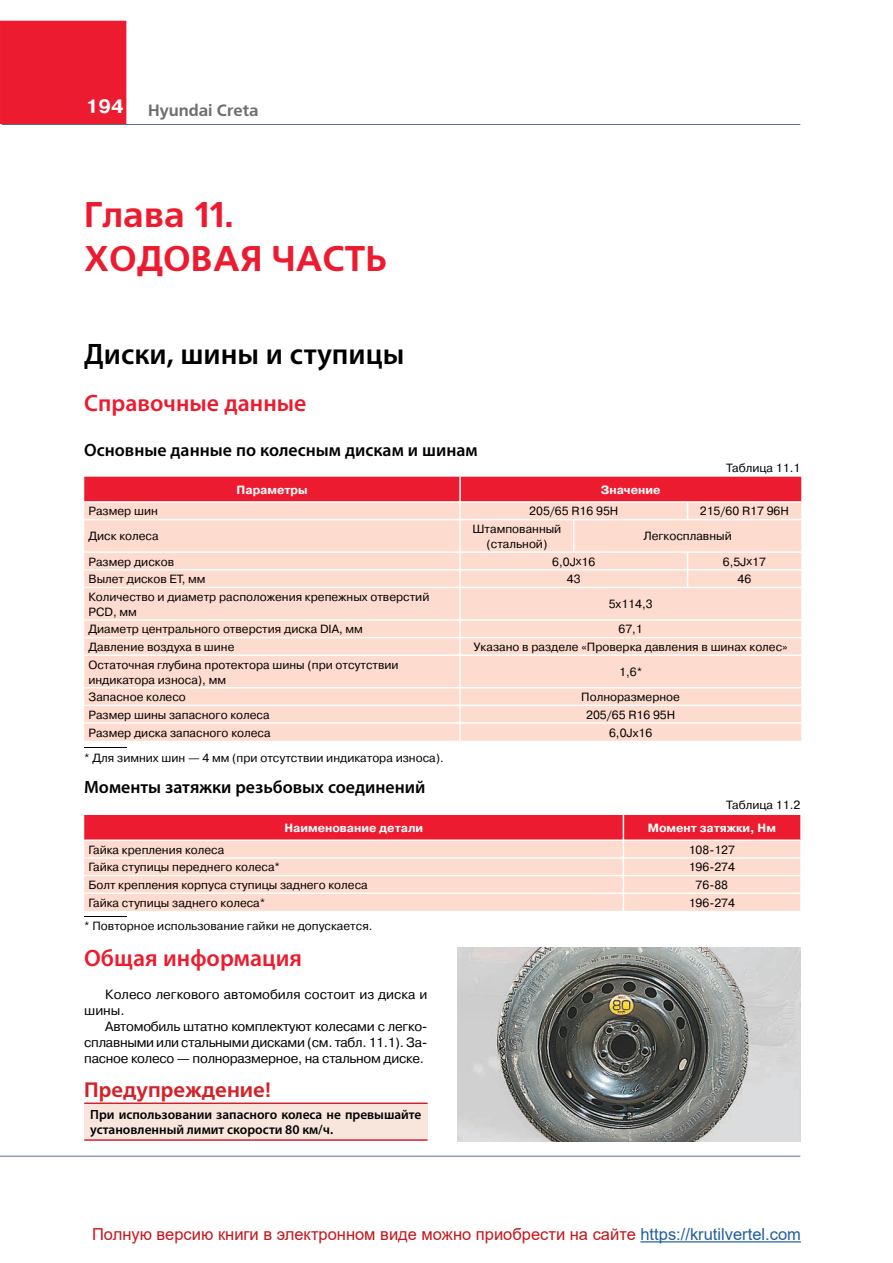
<style>
.page{position:relative;width:893px;height:1263px;background:#fff}
.page>*{position:absolute;margin:0;border:0;box-sizing:border-box;transform-origin:0 0}
.t1{font:700 35.7px/44.5px "Free Set C";color:#ed1b2f}
.t2{font:600 29.7px "Myriad Pro";color:#000}
.t3{font:600 23.7px "Myriad Pro";color:#ed1b2f}
.t4{font:700 20.85px "Free Set C";color:#d2232a}
.t5{font:700 19.35px "Pragmatica C";color:#fff}
.t6{font:600 17.85px "Myriad Pro";color:#000}
.t7{font:16.5px "Arial";color:#c4161c}
.t8{font:700 16.35px "Free Set C";color:#6d6e71}
.t9{font:13.35px/16px "Pragmatica C";letter-spacing:-.02em;color:#000;text-align:justify}
.t10{font:600 13.35px/14.9px "Myriad Pro";color:#000}
.t11{font:13.35px/16px "Pragmatica C";color:#000}
.t12{font:11.85px/14.9px "Pragmatica C";color:#000}
.t13{font:700 11.85px "Pragmatica C";color:#fff}
.s1{color:#215e9e}
</style>
<div class="page">
<div style="left:0;top:21px;width:126px;height:103px;background:#ed1b2f"></div>
<hr style="left:2px;top:124px;width:798px;height:1px;background:#25408f">
<hr style="left:0;top:1156px;width:800px;height:1px;background:#25408f">
<hr style="left:84px;top:747px;width:42px;height:1px;background:#000">
<svg style="left:84px;top:477px;width:717px;height:264px;background:#fbcbc2"></svg>
<hr style="left:84px;top:916px;width:42px;height:1px;background:#000">
<svg style="left:84px;top:815px;width:716px;height:96px;background:#f9aca8"></svg>
<div style="left:84px;top:1103px;width:344px;height:37px;background:#f8e5dc"></div>
<hr style="left:84px;top:1102px;width:344px;height:2px;background:#d2232a">
<hr style="left:84px;top:1139px;width:344px;height:2px;background:#d2232a">
<img style="left:457px;top:948px;width:343px;height:193px">
<hr style="left:640px;top:1241px;width:161px;height:1px;background:#215e9e">
<h3 class="t5" style="left:86px;top:96px;width:39px">194</h3>
<h3 class="t8" style="left:148px;top:101px;width:112px">Hyundai Creta</h3>
<h1 class="t1" style="left:84px;top:193px;width:305px">Глава 11.<br>ХОДОВАЯ ЧАСТЬ</h1>
<h2 class="t2" style="left:84px;top:335px;width:322px">Диски, шины и ступицы</h2>
<h3 class="t3" style="left:84px;top:388px;width:224px">Справочные данные</h3>
<h3 class="t6" style="left:84px;top:439px;width:395px">Основные данные по колесным дискам и шинам</h3>
<p class="t13" style="left:237px;top:483px;width:73px">Параметры</p>
<p class="t13" style="left:601px;top:483px;width:61px">Значение</p>
<p class="t12" style="left:726px;top:461px;width:76px">Таблица 11.1</p>
<p class="t12" style="left:88px;top:504px;width:71px">Размер шин</p>
<p class="t12" style="left:529px;top:504px;width:91px">205/65 R16 95H</p>
<p class="t12" style="left:700px;top:504px;width:91px">215/60 R17 96H</p>
<p class="t12" style="left:88px;top:529px;width:72px">Диск колеса</p>
<p class="t12" style="left:472px;top:522px;width:90px;text-align:center">Штампованный (стальной)</p>
<p class="t12" style="left:643px;top:529px;width:90px">Легкосплавный</p>
<p class="t12" style="left:88px;top:554px;width:87px">Размер дисков</p>
<p class="t12" style="left:552px;top:554px;width:45px">6,0Jх16</p>
<p class="t12" style="left:723px;top:554px;width:45px">6,5Jх17</p>
<p class="t12" style="left:88px;top:572px;width:119px">Вылет дисков ЕТ, мм</p>
<p class="t12" style="left:567px;top:572px;width:15px">43</p>
<p class="t12" style="left:737px;top:572px;width:15px">46</p>
<p class="t12" style="left:88px;top:589px;width:342px">Количество и диаметр расположения крепежных отверстий<br>PCD, мм</p>
<p class="t12" style="left:609px;top:597px;width:45px">5х114,3</p>
<p class="t12" style="left:88px;top:622px;width:276px">Диаметр центрального отверстия диска DIA, мм</p>
<p class="t12" style="left:618px;top:622px;width:26px">67,1</p>
<p class="t12" style="left:88px;top:640px;width:147px">Давление воздуха в шине</p>
<p class="t12" style="left:474px;top:640px;width:316px">Указано в разделе «Проверка давления в шинах колес»</p>
<p class="t12" style="left:88px;top:657px;width:312px">Остаточная глубина протектора шины (при отсутствии индикатора износа), мм</p>
<p class="t12" style="left:619px;top:665px;width:25px">1,6*</p>
<p class="t12" style="left:88px;top:690px;width:99px">Запасное колесо</p>
<p class="t12" style="left:581px;top:690px;width:100px">Полноразмерное</p>
<p class="t12" style="left:88px;top:707px;width:183px">Размер шины запасного колеса</p>
<p class="t12" style="left:586px;top:707px;width:91px">205/65 R16 95H</p>
<p class="t12" style="left:88px;top:725px;width:184px">Размер диска запасного колеса</p>
<p class="t12" style="left:609px;top:725px;width:45px">6,0Jх16</p>
<p class="t12" style="left:84px;top:750px;width:361px">* Для зимних шин — 4 мм (при отсутствии индикатора износа).</p>
<h3 class="t6" style="left:84px;top:776px;width:343px">Моменты затяжки резьбовых соединений</h3>
<p class="t13" style="left:284px;top:821px;width:140px">Наименование детали</p>
<p class="t13" style="left:648px;top:821px;width:130px">Момент затяжки, Нм</p>
<p class="t12" style="left:88px;top:842px;width:137px">Гайка крепления колеса</p>
<p class="t12" style="left:689px;top:842px;width:48px">108-127</p>
<p class="t12" style="left:88px;top:860px;width:193px">Гайка ступицы переднего колеса*</p>
<p class="t12" style="left:689px;top:860px;width:48px">196-274</p>
<p class="t12" style="left:88px;top:877px;width:281px">Болт крепления корпуса ступицы заднего колеса</p>
<p class="t12" style="left:696px;top:877px;width:34px">76-88</p>
<p class="t12" style="left:88px;top:895px;width:178px">Гайка ступицы заднего колеса*</p>
<p class="t12" style="left:689px;top:895px;width:48px">196-274</p>
<p class="t12" style="left:726px;top:798px;width:76px">Таблица 11.2</p>
<p class="t12" style="left:84px;top:919px;width:290px">* Повторное использование гайки не допускается.</p>
<h3 class="t3" style="left:84px;top:943px;width:219px">Общая информация</h3>
<p class="t11" style="left:84px;top:986px;width:345px;text-indent:21px">Колесо легкового автомобиля состоит из диска и шины.</p>
<p class="t9" style="left:84px;top:1018px;width:345px;text-indent:21px">Автомобиль штатно комплектуют колесами с легко&shy;сплавными или стальными дисками (см. табл. 11.1). За&shy;пасное колесо — полноразмерное, на стальном диске.</p>
<h3 class="t4" style="left:84px;top:1077px;width:188px">Предупреждение!</h3>
<p class="t10" style="left:90px;top:1107px;width:333px">При использовании запасного колеса не превышайте установленный лимит скорости 80 км/ч.</p>
<h3 class="t7" style="left:92px;top:1223px;width:710px">Полную версию книги в электронном виде можно приобрести на сайте <span class="s1">https://krutilvertel.com</span></h3>
</div>
